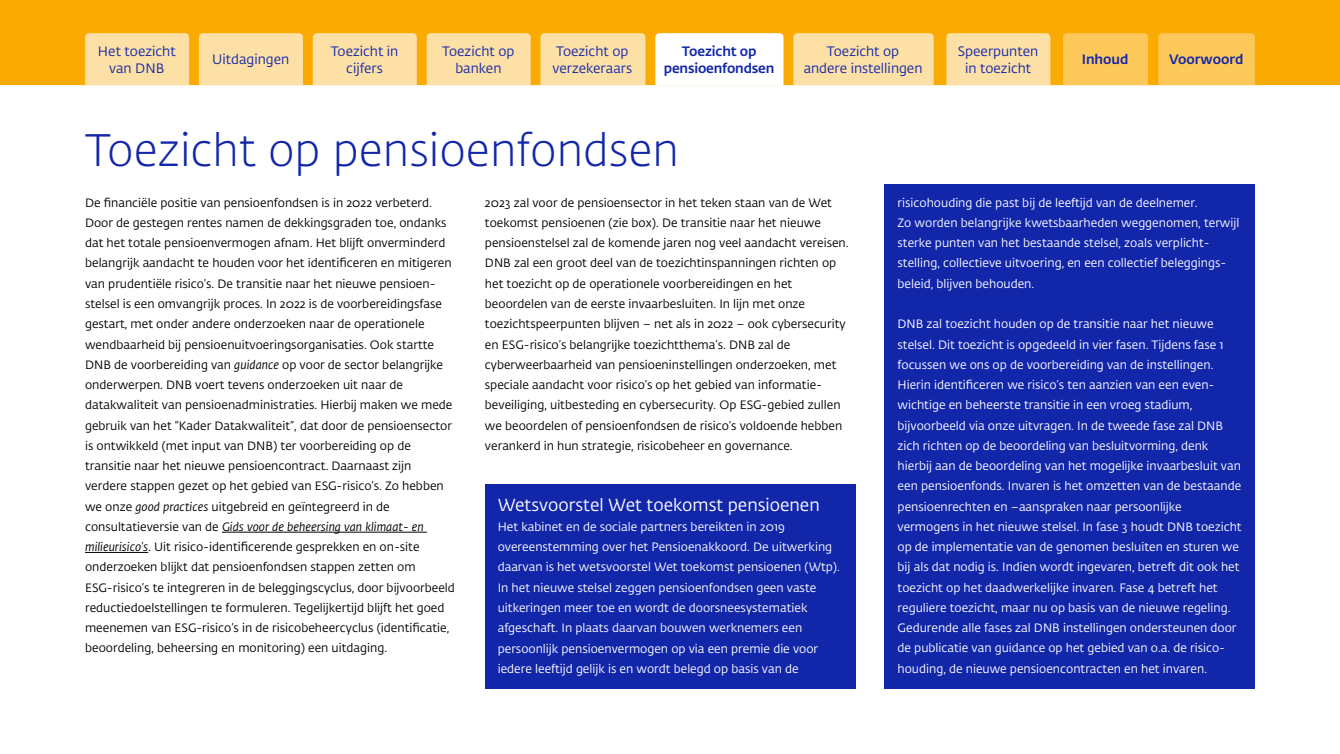
<style>
.page{position:relative;width:1340px;height:754px;background:#fff}
.page>*{position:absolute;margin:0;border:0;box-sizing:border-box;transform-origin:0 0}
.t1{font:300 45px "DNB Fedra";color:#1226aa}
.t2{font:17.25px "DNB Fedra";color:#fff}
.t3{font:13.5px/16.5px "DNB Fedra";color:#1226aa;text-align:center}
.t4{font:500 13.5px/16.5px "DNB Fedra";letter-spacing:-.01em;color:#1226aa;text-align:center}
.t5{font:12px/20.2px "DNB Fedra";color:#000}
.t6{font:12px/20.2px "DNB Fedra";color:#fff}
.s1{font-style:italic}
</style>
<div class="page">
<div style="left:0;top:0;width:1339px;height:85px;background:#faaa00"></div>
<div style="left:1158px;top:33px;width:96px;height:52px;background:#fcc859"></div>
<div style="left:1063px;top:33px;width:85px;height:52px;background:#fcc859"></div>
<div style="left:199px;top:33px;width:104px;height:52px;background:#fce0a6"></div>
<div style="left:313px;top:33px;width:104px;height:52px;background:#fce0a6"></div>
<div style="left:426px;top:33px;width:104px;height:52px;background:#fce0a6"></div>
<div style="left:540px;top:33px;width:105px;height:52px;background:#fce0a6"></div>
<div style="left:793px;top:33px;width:140px;height:52px;background:#fce0a6"></div>
<div style="left:946px;top:33px;width:104px;height:52px;background:#fce0a6"></div>
<div style="left:85px;top:33px;width:104px;height:52px;background:#fce0a6"></div>
<svg style="left:655px;top:33px;width:128px;height:52px"></svg>
<hr style="left:222px;top:531px;width:205px;height:1px;background:#000">
<hr style="left:85px;top:552px;width:63px;height:1px;background:#000">
<div style="left:485px;top:484px;width:370px;height:47px;background:#1226aa"></div>
<div style="left:485px;top:508px;width:370px;height:180px;background:#1226aa"></div>
<div style="left:884px;top:184px;width:370px;height:119px;background:#1226aa"></div>
<div style="left:884px;top:286px;width:370px;height:37px;background:#1226aa"></div>
<div style="left:884px;top:306px;width:370px;height:382px;background:#1226aa"></div>
<p class="t3" style="left:98px;top:43px;width:79px">Het toezicht van DNB</p>
<p class="t4" style="left:664px;top:43px;width:112px">Toezicht op pensioenfondsen</p>
<p class="t3" style="left:331px;top:43px;width:69px">Toezicht in cijfers</p>
<p class="t3" style="left:442px;top:43px;width:74px">Toezicht op banken</p>
<p class="t3" style="left:552px;top:43px;width:81px;text-align:left">Toezicht op verzekeraars</p>
<p class="t3" style="left:803px;top:43px;width:120px">Toezicht op andere instellingen</p>
<p class="t3" style="left:958px;top:43px;width:82px">Speerpunten in toezicht</p>
<p class="t3" style="left:212px;top:52px;width:78px">Uitdagingen</p>
<p class="t4" style="left:1081px;top:51px;width:48px">Inhoud</p>
<p class="t4" style="left:1169px;top:51px;width:76px">Voorwoord</p>
<h1 class="t1" style="left:85px;top:123px;width:595px">Toezicht op pensioenfondsen</h1>
<p class="t5" style="left:85px;top:192px;width:371px">De financiële positie van pensioenfondsen is in 2022 verbeterd.<br>Door de gestegen rentes namen de dekkingsgraden toe, ondanks dat het totale pensioenvermogen afnam. Het blijft onverminderd belangrijk aandacht te houden voor het identificeren en mitigeren van prudentiële risico’s. De transitie naar het nieuwe pensioen&shy;stelsel is een omvangrijk proces. In 2022 is de voorbereidingsfase gestart, met onder andere onderzoeken naar de operationele wendbaarheid bij pensioenuitvoeringsorganisaties. Ook startte DNB de voorbereiding van <span class="s1">guidance</span> op voor de sector belangrijke onderwerpen. DNB voert tevens onderzoeken uit naar de datakwaliteit van pensioenadministraties. Hierbij maken we mede gebruik van het “Kader Datakwaliteit”, dat door de pensioensector is ontwikkeld (met input van DNB) ter voorbereiding op de transitie naar het nieuwe pensioencontract. Daarnaast zijn verdere stappen gezet op het gebied van ESG- risico’s. Zo hebben we onze <span class="s1">good practices</span> uitgebreid en geïntegreerd in de consultatieversie van de <span class="s1">Gids voor de beheersing van klimaat- en milieurisico's</span>. Uit risico- identificerende gesprekken en on- site onderzoeken blijkt dat pensioenfondsen stappen zetten om<br>ESG- risico’s te integreren in de beleggingscyclus, door bijvoorbeeld reductiedoelstellingen te formuleren. Tegelijkertijd blijft het goed meenemen van ESG- risico’s in de risicobeheercyclus (identificatie, beoordeling, beheersing en monitoring) een uitdaging.</p>
<p class="t5" style="left:485px;top:192px;width:365px">2023 zal voor de pensioensector in het teken staan van de Wet toekomst pensioenen (zie box). De transitie naar het nieuwe pensioenstelsel zal de komende jaren nog veel aandacht vereisen.<br>DNB zal een groot deel van de toezichtinspanningen richten op het toezicht op de operationele voorbereidingen en het beoordelen van de eerste invaarbesluiten. In lijn met onze toezichtspeerpunten blijven – net als in 2022 – ook cybersecurity en ESG- risico’s belangrijke toezichtthema’s. DNB zal de cyberweerbaarheid van pensioeninstellingen onderzoeken, met speciale aandacht voor risico’s op het gebied van informatie&shy;beveiliging, uitbesteding en cybersecurity. Op ESG- gebied zullen we beoordelen of pensioenfondsen de risico’s voldoende hebben verankerd in hun strategie, risicobeheer en governance.</p>
<h2 class="t2" style="left:497px;top:494px;width:323px">Wetsvoorstel Wet toekomst pensioenen</h2>
<p class="t6" style="left:497px;top:516px;width:344px">Het kabinet en de sociale partners bereikten in 2019 overeenstemming over het Pensioenakkoord. De uitwerking daarvan is het wetsvoorstel Wet toekomst pensioenen (Wtp).<br>In het nieuwe stelsel zeggen pensioenfondsen geen vaste uitkeringen meer toe en wordt de doorsneesystematiek afgeschaft. In plaats daarvan bouwen werknemers een persoonlijk pensioenvermogen op via een premie die voor iedere leeftijd gelijk is en wordt belegd op basis van de</p>
<p class="t6" style="left:897px;top:192px;width:343px">risicohouding die past bij de leeftijd van de deelnemer.<br>Zo worden belangrijke kwetsbaarheden weggenomen, terwijl sterke punten van het bestaande stelsel, zoals verplicht&shy;stelling, collectieve uitvoering, en een collectief beleggings&shy;beleid, blijven behouden.</p>
<p class="t6" style="left:897px;top:314px;width:345px">DNB zal toezicht houden op de transitie naar het nieuwe stelsel. Dit toezicht is opgedeeld in vier fasen. Tijdens fase 1 focussen we ons op de voorbereiding van de instellingen.<br>Hierin identificeren we risico’s ten aanzien van een even&shy;wichtige en beheerste transitie in een vroeg stadium, bijvoorbeeld via onze uitvragen. In de tweede fase zal DNB zich richten op de beoordeling van besluitvorming, denk hierbij aan de beoordeling van het mogelijke invaarbesluit van een pensioenfonds. Invaren is het omzetten van de bestaande pensioenrechten en –aanspraken naar persoonlijke vermogens in het nieuwe stelsel. In fase 3 houdt DNB toezicht op de implementatie van de genomen besluiten en sturen we bij als dat nodig is. Indien wordt ingevaren, betreft dit ook het toezicht op het daadwerkelijke invaren. Fase 4 betreft het reguliere toezicht, maar nu op basis van de nieuwe regeling.<br>Gedurende alle fases zal DNB instellingen ondersteunen door de publicatie van guidance op het gebied van o.a. de risico&shy;houding, de nieuwe pensioencontracten en het invaren.</p>
</div>
